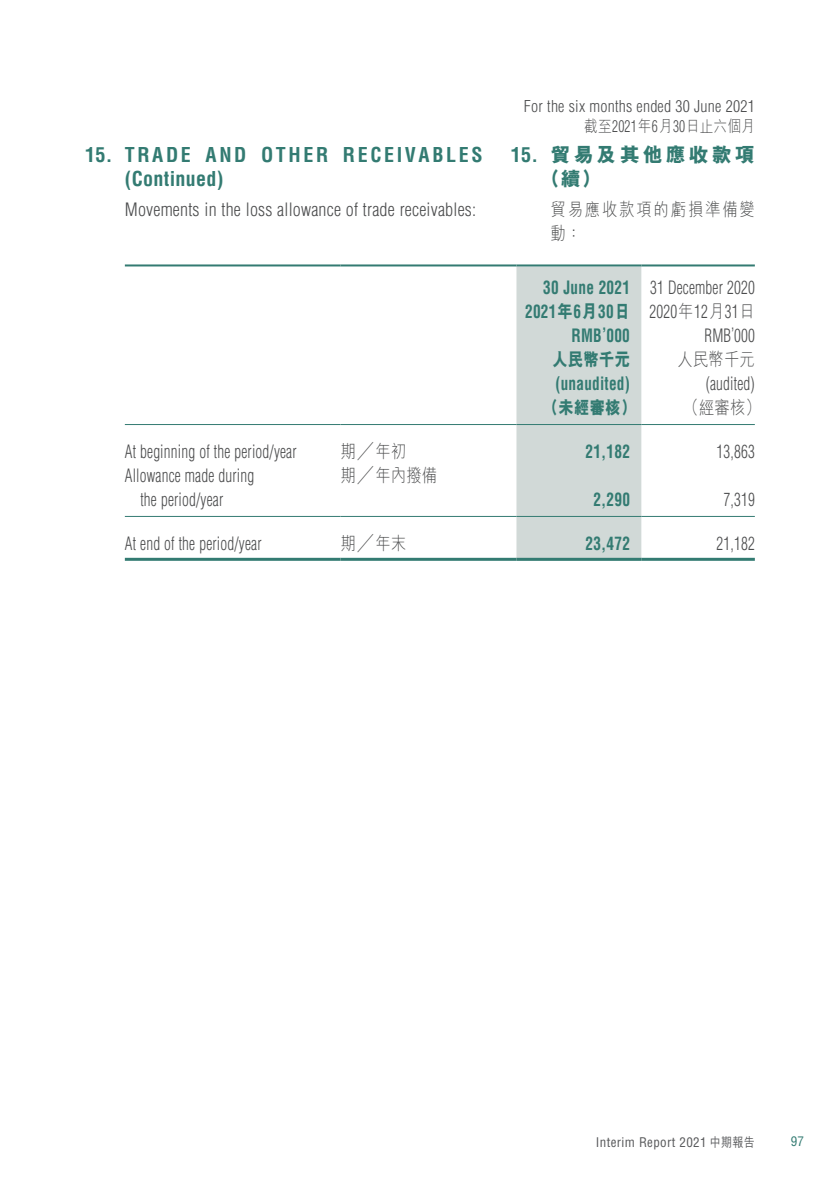
<style>
.page{position:relative;width:840px;height:1191px;background:#fff}
.page>*{position:absolute;margin:0;border:0;box-sizing:border-box;transform-origin:0 0}
.t1{font:700 condensed 20px/24px "Helvetica LT Std";letter-spacing:.13em;color:#337b72}
.t2{font:800 20px/24px "M Hei HK";letter-spacing:.15em;color:#337b72}
.t3{font:300 condensed 18px/24px "Helvetica LT Std";letter-spacing:.01em;color:#4b4c4d;scale:.85 1}
.t4{font:300 condensed 18px "Helvetica LT Std";letter-spacing:.01em;color:#4b4c4d}
.t5{font:700 condensed 18px "Helvetica LT Std";letter-spacing:.015em;color:#337b72;scale:.85 1}
.t6{font:300 18px "M Hei HK";letter-spacing:.065em;color:#4b4c4d;scale:.85 1}
.t7{font:300 18px/24px "M Hei HK";letter-spacing:.12em;color:#4b4c4d;scale:.85 1}
.t8{font:800 18px "M Hei HK";letter-spacing:.015em;color:#337b72;scale:.85 1}
.t9{font:300 condensed 16px "Helvetica LT Std";letter-spacing:.01em;color:#4b4c4d}
.t10{font:300 16px "M Hei HK";letter-spacing:.01em;color:#4b4c4d;scale:.85 1}
.t11{font:condensed 13px "Helvetica LT Std";letter-spacing:.025em;color:#57585a}
.t12{font:condensed 13px "Helvetica LT Std";color:#337b72}
.s1{font-family:"Helvetica LT Std";font-stretch:condensed}
.s2{font-family:"Helvetica LT Std";font-weight:700;font-stretch:condensed}
.s3{font-weight:700;color:#337b72}
.s4{font-family:"M Hei HK";font-weight:800;font-stretch:normal;color:#337b72}
.s5{font-family:"M Hei HK";font-stretch:normal}
.s6{font-family:"M Hei HK";font-weight:500;font-stretch:normal}
</style>
<div class="page">
<div style="left:516px;top:266px;width:125px;height:292px;background:#d1d9d7"></div>
<hr style="left:125px;top:264px;width:215px;height:2px;background:#337b72">
<hr style="left:340px;top:264px;width:176px;height:2px;background:#337b72">
<hr style="left:516px;top:264px;width:125px;height:2px;background:#337b72">
<hr style="left:641px;top:264px;width:113px;height:2px;background:#337b72">
<hr style="left:125px;top:424px;width:215px;height:1px;background:#337b72">
<hr style="left:340px;top:424px;width:176px;height:1px;background:#337b72">
<hr style="left:516px;top:424px;width:125px;height:1px;background:#337b72">
<hr style="left:641px;top:424px;width:113px;height:1px;background:#337b72">
<hr style="left:125px;top:516px;width:215px;height:1px;background:#337b72">
<hr style="left:340px;top:516px;width:176px;height:1px;background:#337b72">
<hr style="left:516px;top:516px;width:125px;height:1px;background:#337b72">
<hr style="left:641px;top:516px;width:113px;height:1px;background:#337b72">
<hr style="left:125px;top:558px;width:215px;height:3px;background:#337b72">
<hr style="left:340px;top:558px;width:176px;height:3px;background:#337b72">
<hr style="left:516px;top:558px;width:125px;height:3px;background:#337b72">
<hr style="left:641px;top:558px;width:113px;height:3px;background:#337b72">
<p class="t1" style="left:125px;top:143px;width:359px;text-indent:-40px">15. TRADE AND OTHER RECEIVABLES (Continued)</p>
<p class="t4" style="left:125px;top:198px;width:352px">Movements in the loss allowance of trade receivables:</p>
<p class="t9" style="left:523px;top:96px;width:232px">For the six months ended 30 June 2021</p>
<p class="t10" style="left:584px;top:118px;width:202px">截至<span class="s1">2021</span>年<span class="s1">6</span>月<span class="s1">30</span>日止六個月</p>
<p class="t2" style="left:540px;top:143px;width:216px;text-indent:-30px"><span class="s2">15.</span> 貿易及其他應收款項（續）</p>
<p class="t7" style="left:550px;top:197px;width:242px">貿易應收款項的虧損準備變動：</p>
<p class="t3" style="left:543px;top:275px;width:250px"><span class="s3">30 June 2021</span> 31 December 2020</p>
<p class="t3" style="left:525px;top:299px;width:271px"><span class="s3">2021</span><span class="s4">年</span><span class="s3">6</span><span class="s4">月</span><span class="s3">30</span><span class="s4">日</span> 2020<span class="s5">年</span>12<span class="s5">月</span>31<span class="s5">日</span></p>
<p class="t5" style="left:571px;top:324px;width:70px">RMB’000</p>
<p class="t3" style="left:704px;top:323px;width:61px">RMB’000</p>
<p class="t8" style="left:552px;top:350px;width:93px">人民幣千元</p>
<p class="t6" style="left:677px;top:350px;width:92px">人民幣千元</p>
<p class="t5" style="left:555px;top:372px;width:89px">(unaudited)</p>
<p class="t3" style="left:705px;top:371px;width:59px">(audited)</p>
<p class="t8" style="left:542px;top:398px;width:111px">（未經審核）</p>
<p class="t6" style="left:683px;top:398px;width:92px">（經審核）</p>
<p class="t3" style="left:125px;top:439px;width:203px">At beginning of the period/year</p>
<p class="t6" style="left:340px;top:442px;width:79px">期╱年初</p>
<p class="t5" style="left:585px;top:440px;width:54px">21,182</p>
<p class="t3" style="left:716px;top:439px;width:47px">13,863</p>
<p class="t3" style="left:140px;top:463px;width:135px;text-indent:-15px">Allowance made during the period/year</p>
<p class="t6" style="left:340px;top:466px;width:115px">期╱年內撥備</p>
<p class="t5" style="left:593px;top:488px;width:45px">2,290</p>
<p class="t3" style="left:723px;top:487px;width:38px">7,319</p>
<p class="t3" style="left:125px;top:531px;width:162px">At end of the period/year</p>
<p class="t6" style="left:340px;top:534px;width:79px">期╱年末</p>
<p class="t5" style="left:585px;top:532px;width:54px">23,472</p>
<p class="t3" style="left:716px;top:531px;width:47px">21,182</p>
<p class="t11" style="left:595px;top:1134px;width:160px">Interim Report 2021 <span class="s6">中期報告</span></p>
<p class="t12" style="left:790px;top:1133px;width:14px">97</p>
</div>
